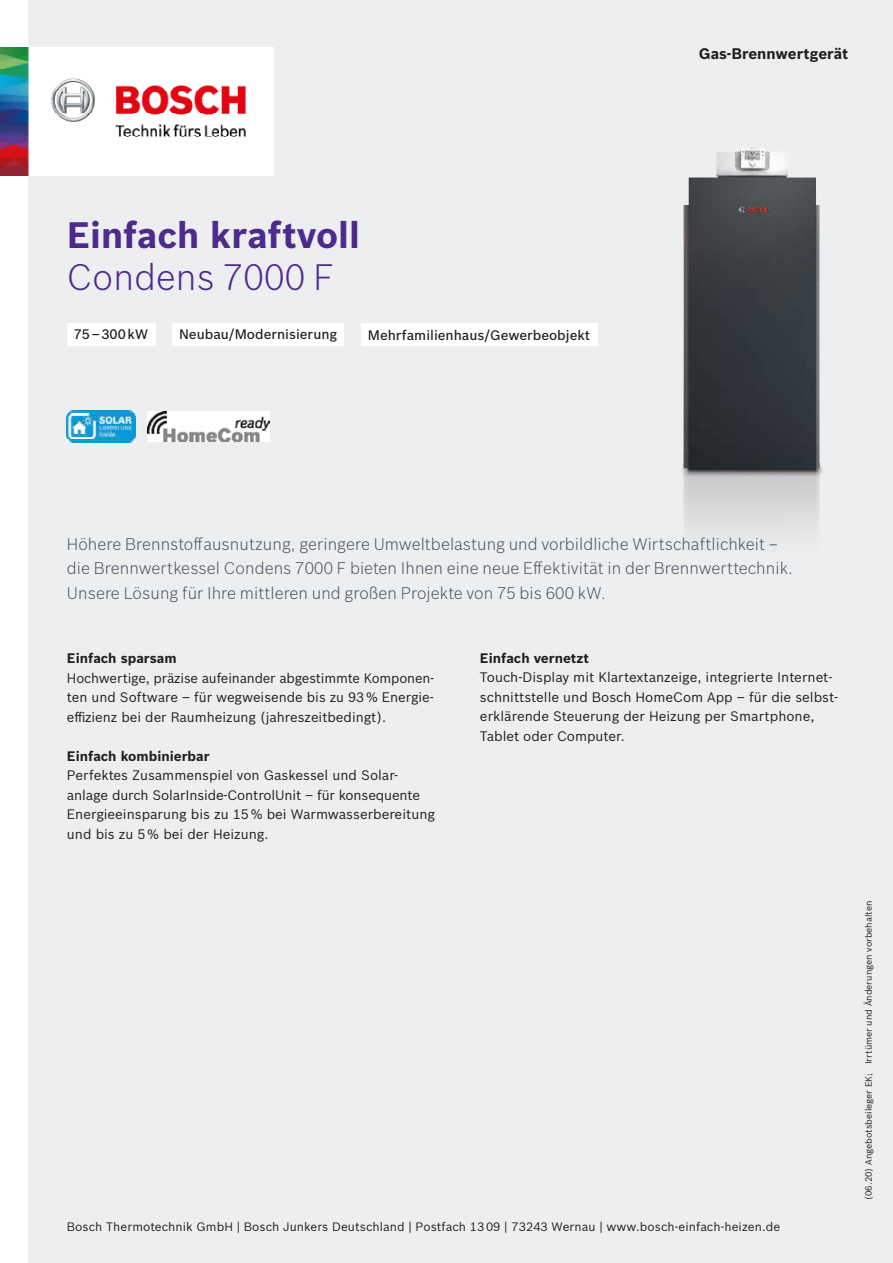
<style>
.page{position:relative;width:893px;height:1263px;background:#fff}
.page>*{position:absolute;margin:0;border:0;box-sizing:border-box;transform-origin:0 0}
.t1{font:700 36px "Bosch Sans";color:#4d2b8c}
.t2{font:300 36px "Bosch Sans";letter-spacing:.005em;color:#4d2b8c}
.t3{font:300 16.5px/24.8px "Bosch Sans";letter-spacing:.005em;color:#465664}
.t4{font:700 15px "Bosch Sans";color:#231f20}
.t5{font:13.5px/19.5px "Bosch Sans";color:#231f20}
.t6{font:500 13.5px "Bosch Sans";color:#231f20}
.t7{font:700 13.5px "Bosch Sans";color:#231f20}
.t8{font:12px "Bosch Sans";letter-spacing:.005em;color:#231f20}
.t9{font:9px "Bosch Sans";color:#231f20}
</style>
<div class="page">
<div style="left:28px;top:0;width:865px;height:1263px;background:#edeeef"></div>
<img style="left:682px;top:148px;width:141px;height:383px">
<img style="left:0;top:47px;width:273px;height:129px">
<div style="left:361px;top:324px;width:236px;height:22px;background:#fff"></div>
<div style="left:172px;top:323px;width:172px;height:23px;background:#fff"></div>
<div style="left:67px;top:323px;width:88px;height:23px;background:#fff"></div>
<img style="left:148px;top:411px;width:121px;height:31px">
<img style="left:67px;top:411px;width:69px;height:31px">
<h1 class="t1" style="left:67px;top:208px;width:294px">Einfach kraftvoll</h1>
<h1 class="t2" style="left:67px;top:251px;width:269px">Condens 7000 F</h1>
<p class="t6" style="left:74px;top:324px;width:76px">75 – 300 kW</p>
<p class="t6" style="left:179px;top:324px;width:160px">Neubau/Modernisierung</p>
<p class="t6" style="left:368px;top:325px;width:224px">Mehrfamilienhaus/Gewerbeobjekt</p>
<p class="t4" style="left:699px;top:42px;width:151px">Gas-Brennwertgerät</p>
<p class="t3" style="left:67px;top:530px;width:727px">Höhere Brennstoffausnutzung, geringere Umweltbelastung und vorbildliche Wirtschaftlichkeit – die Brennwertkessel Condens 7000 F bieten Ihnen eine neue Effektivität in der Brennwerttechnik.<br>Unsere Lösung für Ihre mittleren und großen Projekte von 75 bis 600 kW.</p>
<p class="t7" style="left:67px;top:648px;width:111px">Einfach sparsam</p>
<p class="t5" style="left:67px;top:667px;width:369px;text-align:justify">Hochwertige, präzise aufeinander abgestimmte Komponen&shy;ten und Software – für wegweisende bis zu 93 % Energie&shy;effizienz bei der Raumheizung (jahreszeitbedingt).</p>
<p class="t7" style="left:67px;top:746px;width:144px">Einfach kombinierbar</p>
<p class="t5" style="left:67px;top:765px;width:370px">Perfektes Zusammenspiel von Gaskessel und Solar&shy;anlage durch SolarInside-ControlUnit – für konsequente Energieeinsparung bis zu 15 % bei Warmwasserbereitung und bis zu 5 % bei der Heizung.</p>
<p class="t7" style="left:480px;top:648px;width:110px">Einfach vernetzt</p>
<p class="t5" style="left:480px;top:667px;width:360px">Touch-Display mit Klartextanzeige, integrierte Internet&shy;schnittstelle und Bosch HomeCom App – für die selbst&shy;erklärende Steuerung der Heizung per Smartphone, Tablet oder Computer.</p>
<p class="t8" style="left:67px;top:1218px;width:715px">Bosch Thermotechnik GmbH | Bosch Junkers Deutschland | Postfach 13 09 | 73243 Wernau | www.bosch-einfach-heizen.de</p>
<p class="t9" style="left:862px;top:1200px;width:300px;rotate:-90deg">(06.20) Angebotsbeileger EK; Irrtümer und Änderungen vorbehalten</p>
</div>
